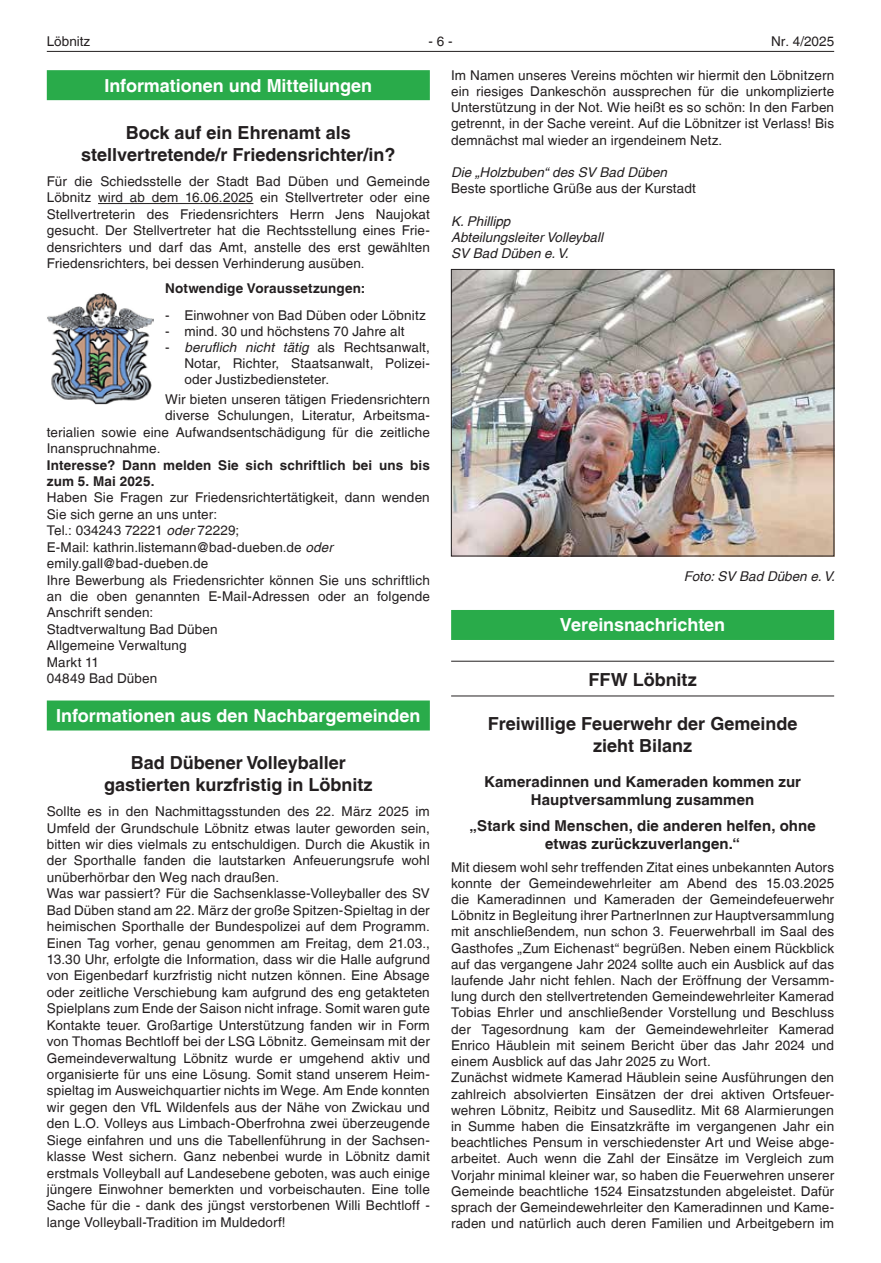
<style>
.page{position:relative;width:881px;height:1263px;background:#fff}
.page>*{position:absolute;margin:0;border:0;box-sizing:border-box;transform-origin:0 0}
.t1{font:700 18px/21.9px "Helvetica LT";color:#231f20;text-align:center}
.t2{font:700 18px "Helvetica LT";letter-spacing:-.005em;color:#fff}
.t3{font:700 15px/18px "Helvetica LT";letter-spacing:.005em;color:#231f20;text-align:center}
.t4{font:13.5px/16.5px "Helvetica LT";letter-spacing:.01em;color:#231f20;text-align:justify}
.t5{font:italic 13.5px/16.2px "Helvetica LT";color:#231f20}
.t6{font:700 13.5px/16.5px "Helvetica LT";letter-spacing:.01em;color:#231f20}
.s1{font-style:italic}
</style>
<div class="page">
<hr style="left:47px;top:51px;width:786px;height:1px;background:#231f20">
<img style="left:453px;top:271px;width:378px;height:283px">
<div style="left:451px;top:269px;width:382px;height:287px;border:1px solid #231f20"></div>
<div style="left:451px;top:610px;width:382px;height:30px;background:#29ab4a"></div>
<hr style="left:451px;top:661px;width:382px;height:1px;background:#231f20">
<hr style="left:451px;top:696px;width:382px;height:1px;background:#231f20">
<div style="left:47px;top:70px;width:382px;height:30px;background:#29ab4a"></div>
<hr style="left:98px;top:203px;width:155px;height:1px;background:#231f20">
<img style="left:47px;top:293px;width:106px;height:112px">
<div style="left:47px;top:700px;width:382px;height:30px;background:#29ab4a"></div>
<p class="t4" style="left:47px;top:33px;width:45px">Löbnitz</p>
<p class="t4" style="left:428px;top:33px;width:26px">- 6 -</p>
<p class="t4" style="left:770px;top:33px;width:65px">Nr. 4/2025</p>
<p class="t4" style="left:451px;top:67px;width:384px">Im Namen unseres Vereins möchten wir hiermit den Löbnitzern ein riesiges Dankeschön aussprechen für die unkomplizierte Unterstützung in der Not. Wie heißt es so schön: In den Farben getrennt, in der Sache vereint. Auf die Löbnitzer ist Verlass! Bis demnächst mal wieder an irgendeinem Netz.</p>
<p class="t5" style="left:451px;top:164px;width:217px">Die „Holzbuben“ des SV Bad Düben</p>
<p class="t4" style="left:451px;top:180px;width:246px">Beste sportliche Grüße aus der Kurstadt</p>
<p class="t5" style="left:451px;top:213px;width:153px">K. Phillipp<br>Abteilungsleiter Volleyball<br>SV Bad Düben e. V.</p>
<h1 class="t2" style="left:104px;top:74px;width:269px">Informationen und Mitteilungen</h1>
<h1 class="t1" style="left:81px;top:121px;width:316px">Bock auf ein Ehrenamt als stellvertretende/r Friedensrichter/in?</h1>
<p class="t4" style="left:47px;top:173px;width:384px">Für die Schiedsstelle der Stadt Bad Düben und Gemeinde Löbnitz wird ab dem 16.06.2025 ein Stellvertreter oder eine Stellvertreterin des Friedensrichters Herrn Jens Naujokat gesucht. Der Stellvertreter hat die Rechtsstellung eines Frie&shy;densrichters und darf das Amt, anstelle des erst gewählten Friedensrichters, bei dessen Verhinderung ausüben.</p>
<p class="t6" style="left:165px;top:280px;width:201px">Notwendige Voraussetzungen:</p>
<p class="t4" style="left:165px;top:307px;width:262px">- Einwohner von Bad Düben oder Löbnitz</p>
<p class="t4" style="left:165px;top:323px;width:241px">- mind. 30 und höchstens 70 Jahre alt</p>
<p class="t4" style="left:184px;top:339px;width:247px;text-indent:-19px">- <span class="s1">beruflich nicht tätig</span> als Rechtsanwalt, Notar, Richter, Staatsanwalt, Polizei&shy;oder Justizbediensteter.</p>
<p class="t4" style="left:165px;top:391px;width:266px">Wir bieten unseren tätigen Friedensrichtern</p>
<p class="t4" style="left:165px;top:407px;width:266px">diverse Schulungen, Literatur, Arbeitsma-</p>
<p class="t4" style="left:47px;top:424px;width:384px">terialien sowie eine Aufwandsentschädigung für die zeitliche</p>
<p class="t4" style="left:47px;top:440px;width:115px">Inanspruchnahme.</p>
<p class="t6" style="left:47px;top:456px;width:384px">Interesse? Dann melden Sie sich schriftlich bei uns bis zum 5. Mai 2025.</p>
<p class="t4" style="left:47px;top:489px;width:384px;text-align:left">Haben Sie Fragen zur Friedensrichtertätigkeit, dann wenden Sie sich gerne an uns unter:<br>Tel.: 034243 72221 <span class="s1">oder</span> 72229;<br>E-Mail: kathrin.listemann@bad-dueben.de <span class="s1">oder </span>emily.gall@bad-dueben.de<br>Ihre Bewerbung als Friedensrichter können Sie uns schriftlich an die oben genannten E-Mail-Adressen oder an folgende Anschrift senden:<br>Stadtverwaltung Bad Düben<br>Allgemeine Verwaltung<br>Markt 11<br>04849 Bad Düben</p>
<h1 class="t2" style="left:56px;top:705px;width:366px">Informationen aus den Nachbargemeinden</h1>
<h1 class="t1" style="left:104px;top:752px;width:270px">Bad Dübener Volleyballer gastierten kurzfristig in Löbnitz</h1>
<p class="t4" style="left:47px;top:803px;width:384px;text-align:left">Sollte es in den Nachmittagsstunden des 22. März 2025 im Umfeld der Grundschule Löbnitz etwas lauter geworden sein, bitten wir dies vielmals zu entschuldigen. Durch die Akustik in der Sporthalle fanden die lautstarken Anfeuerungsrufe wohl unüberhörbar den Weg nach draußen.<br>Was war passiert? Für die Sachsenklasse-Volleyballer des SV Bad Düben stand am 22. März der große Spitzen-Spieltag in der heimischen Sporthalle der Bundespolizei auf dem Programm.<br>Einen Tag vorher, genau genommen am Freitag, dem 21.03., 13.30 Uhr, erfolgte die Information, dass wir die Halle aufgrund von Eigenbedarf kurzfristig nicht nutzen können. Eine Absage oder zeitliche Verschiebung kam aufgrund des eng getakteten Spielplans zum Ende der Saison nicht infrage. Somit waren gute Kontakte teuer. Großartige Unterstützung fanden wir in Form von Thomas Bechtloff bei der LSG Löbnitz. Gemeinsam mit der Gemeindeverwaltung Löbnitz wurde er umgehend aktiv und organisierte für uns eine Lösung. Somit stand unserem Heim&shy;spieltag im Ausweichquartier nichts im Wege. Am Ende konnten wir gegen den VfL Wildenfels aus der Nähe von Zwickau und den L.O. Volleys aus Limbach-Oberfrohna zwei überzeugende Siege einfahren und uns die Tabellenführung in der Sachsen&shy;klasse West sichern. Ganz nebenbei wurde in Löbnitz damit erstmals Volleyball auf Landesebene geboten, was auch einige jüngere Einwohner bemerkten und vorbeischauten. Eine tolle Sache für die - dank des jüngst verstorbenen Willi Bechtloff - lange Volleyball-Tradition im Muldedorf!</p>
<p class="t5" style="left:683px;top:568px;width:152px">Foto: SV Bad Düben e. V.</p>
<h1 class="t2" style="left:559px;top:614px;width:167px">Vereinsnachrichten</h1>
<h1 class="t1" style="left:588px;top:668px;width:110px">FFW Löbnitz</h1>
<h1 class="t1" style="left:487px;top:712px;width:311px">Freiwillige Feuerwehr der Gemeinde zieht Bilanz</h1>
<p class="t3" style="left:484px;top:772px;width:318px">Kameradinnen und Kameraden kommen zur<br>Hauptversammlung zusammen</p>
<p class="t3" style="left:469px;top:816px;width:347px">„Stark sind Menschen, die anderen helfen, ohne etwas zurückzuverlangen.“</p>
<p class="t4" style="left:451px;top:859px;width:384px;text-align:left">Mit diesem wohl sehr treffenden Zitat eines unbekannten Autors konnte der Gemeindewehrleiter am Abend des 15.03.2025 die Kameradinnen und Kameraden der Gemeindefeuerwehr Löbnitz in Begleitung ihrer PartnerInnen zur Hauptversammlung mit anschließendem, nun schon 3. Feuerwehrball im Saal des Gasthofes „Zum Eichenast“ begrüßen. Neben einem Rückblick auf das vergangene Jahr 2024 sollte auch ein Ausblick auf das laufende Jahr nicht fehlen. Nach der Eröffnung der Versamm&shy;lung durch den stellvertretenden Gemeindewehrleiter Kamerad Tobias Ehrler und anschließender Vorstellung und Beschluss der Tagesordnung kam der Gemeindewehrleiter Kamerad Enrico Häublein mit seinem Bericht über das Jahr 2024 und einem Ausblick auf das Jahr 2025 zu Wort.<br>Zunächst widmete Kamerad Häublein seine Ausführungen den zahlreich absolvierten Einsätzen der drei aktiven Ortsfeuer&shy;wehren Löbnitz, Reibitz und Sausedlitz. Mit 68 Alarmierungen in Summe haben die Einsatzkräfte im vergangenen Jahr ein beachtliches Pensum in verschiedenster Art und Weise abge&shy;arbeitet. Auch wenn die Zahl der Einsätze im Vergleich zum Vorjahr minimal kleiner war, so haben die Feuerwehren unserer Gemeinde beachtliche 1524 Einsatzstunden abgeleistet. Dafür sprach der Gemeindewehrleiter den Kameradinnen und Kame&shy;raden und natürlich auch deren Familien und Arbeitgebern im</p>
</div>
